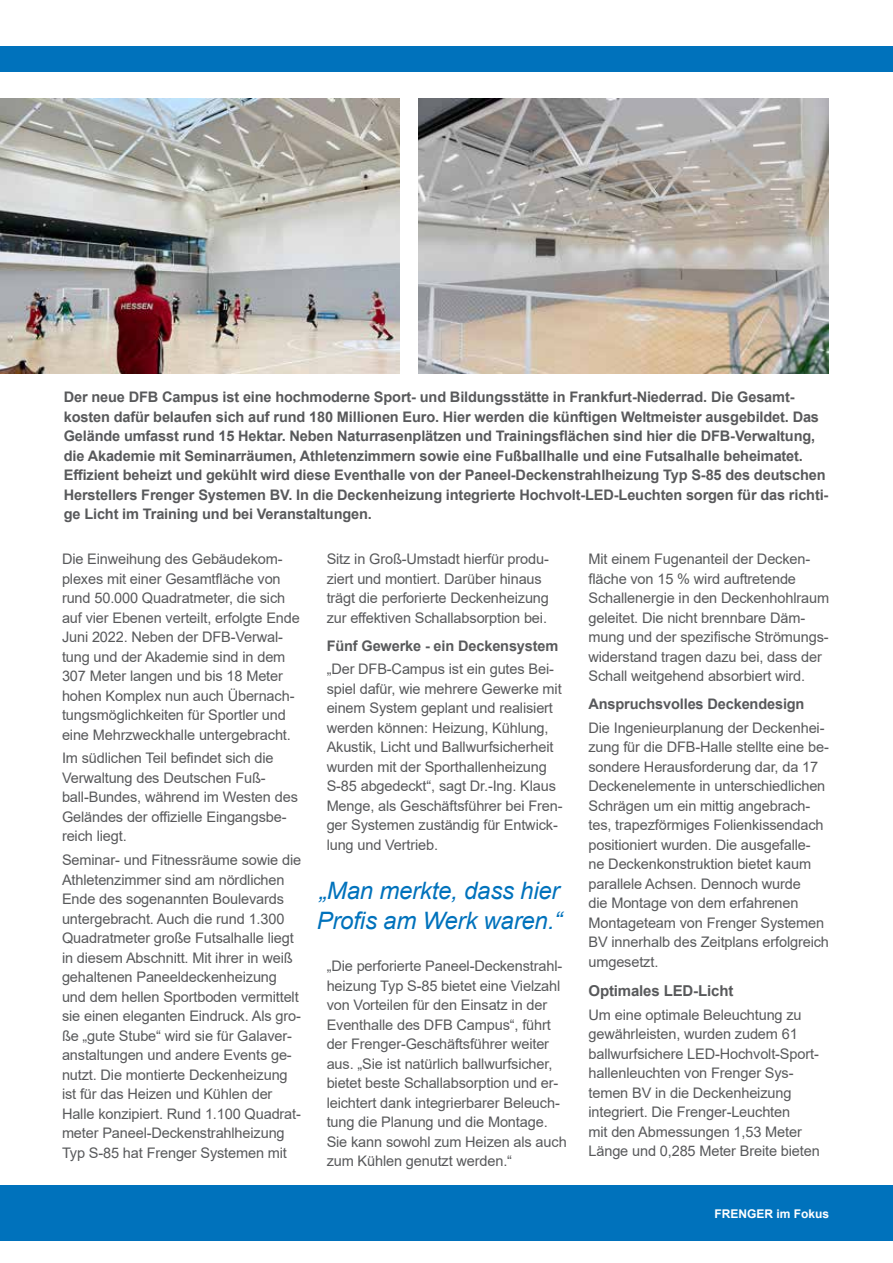
<style>
.page{position:relative;width:893px;height:1263px;background:#fff}
.page>*{position:absolute;margin:0;border:0;box-sizing:border-box;transform-origin:0 0}
.t1{font:italic 24px/30px "Arial";letter-spacing:-.01em;color:#0072bc}
.t2{font:700 15px "Arial";letter-spacing:-.01em;color:#58595b}
.t3{font:14.55px/19.5px "Arial";letter-spacing:-.01em;color:#58595b}
.t4{font:700 14.55px/19.5px "Arial";letter-spacing:-.01em;color:#58595b}
.t5{font:700 12px "Arial";color:#fff}
</style>
<div class="page">
<div style="left:0;top:1185px;width:893px;height:56px;background:#0072bc"></div>
<div style="left:0;top:46px;width:893px;height:26px;background:#0072bc"></div>
<img style="left:418px;top:99px;width:410px;height:275px">
<img style="left:0;top:99px;width:399px;height:275px">
<p class="t4" style="left:64px;top:387px;width:766px">Der neue DFB Campus ist eine hochmoderne Sport- und Bildungsstätte in Frankfurt-Niederrad. Die Gesamt&shy;kosten dafür belaufen sich auf rund 180 Millionen Euro. Hier werden die künftigen Weltmeister ausgebildet. Das Gelände umfasst rund 15 Hektar. Neben Naturrasenplätzen und Trainingsflächen sind hier die DFB-Verwaltung, die Akademie mit Seminarräumen, Athletenzimmern sowie eine Fußballhalle und eine Futsalhalle beheimatet.<br>Effizient beheizt und gekühlt wird diese Eventhalle von der Paneel-Deckenstrahlheizung Typ S-85 des deutschen Herstellers Frenger Systemen BV. In die Deckenheizung integrierte Hochvolt-LED-Leuchten sorgen für das richti&shy;ge Licht im Training und bei Veranstaltungen.</p>
<p class="t3" style="left:62px;top:549px;width:239px">Die Einweihung des Gebäudekom&shy;plexes mit einer Gesamtfläche von rund 50.000 Quadratmeter, die sich auf vier Ebenen verteilt, erfolgte Ende Juni 2022. Neben der DFB-Verwal&shy;tung und der Akademie sind in dem 307 Meter langen und bis 18 Meter hohen Komplex nun auch Übernach&shy;tungsmöglichkeiten für Sportler und eine Mehrzweckhalle untergebracht.</p>
<p class="t3" style="left:62px;top:748px;width:237px">Im südlichen Teil befindet sich die<br>Verwaltung des Deutschen Fuß&shy;ball-Bundes, während im Westen des<br>Geländes der offizielle Eingangsbe&shy;reich liegt.</p>
<p class="t3" style="left:62px;top:850px;width:241px">Seminar- und Fitnessräume sowie die Athletenzimmer sind am nördlichen Ende des sogenannten Boulevards untergebracht. Auch die rund 1.300<br>Quadratmeter große Futsalhalle liegt in diesem Abschnitt. Mit ihrer in weiß gehaltenen Paneeldeckenheizung und dem hellen Sportboden vermittelt sie einen eleganten Eindruck. Als gro&shy;ße „gute Stube“ wird sie für Galaver&shy;anstaltungen und andere Events ge&shy;nutzt. Die montierte Deckenheizung ist für das Heizen und Kühlen der Halle konzipiert. Rund 1.100 Quadrat&shy;meter Paneel-Deckenstrahlheizung Typ S-85 hat Frenger Systemen mit</p>
<p class="t3" style="left:327px;top:549px;width:224px">Sitz in Groß-U mstadt hierfür produ&shy;ziert und montiert. Darüber hinaus trägt die perforierte Deckenheizung zur effektiven Schallabsorption bei.</p>
<p class="t4" style="left:327px;top:636px;width:233px">Fünf Gewerke - ein Deckensystem</p>
<p class="t3" style="left:327px;top:659px;width:237px">„Der DFB-Campus ist ein gutes Bei&shy;spiel dafür, wie mehrere Gewerke mit einem System geplant und realisiert werden können: Heizung, Kühlung, Akustik, Licht und Ballwurfsicherheit wurden mit der Sporthallenheizung S-85 abgedeckt“, sagt Dr.-I ng. Klaus Menge, als Geschäftsführer bei Fren&shy;ger Systemen zuständig für Entwick&shy;lung und Vertrieb.</p>
<h1 class="t1" style="left:317px;top:876px;width:247px">„Man merkte, dass hier<br>Profis am Werk waren.“</h1>
<p class="t3" style="left:327px;top:956px;width:242px">„Die perforierte Paneel-Deckenstrahl&shy;heizung Typ S-85 bietet eine Vielzahl von Vorteilen für den Einsatz in der Eventhalle des DFB Campus“, führt der Frenger-Geschäftsführer weiter aus. „Sie ist natürlich ballwurfsicher, bietet beste Schallabsorption und er&shy;leichtert dank integrierbarer Beleuch&shy;tung die Planung und die Montage.<br>Sie kann sowohl zum Heizen als auch zum Kühlen genutzt werden.“</p>
<p class="t3" style="left:588px;top:549px;width:242px">Mit einem Fugenanteil der Decken&shy;fläche von 15 % wird auftretende Schallenergie in den Deckenhohlraum geleitet. Die nicht brennbare Däm&shy;mung und der spezifische Strömungs&shy;widerstand tragen dazu bei, dass der Schall weitgehend absorbiert wird.</p>
<p class="t4" style="left:588px;top:694px;width:218px">Anspruchsvolles Deckendesign</p>
<p class="t3" style="left:588px;top:718px;width:242px">Die I ngenieurplanung der Deckenhei&shy;zung für die DFB-Halle stellte eine be&shy;sondere Herausforderung dar, da 17<br>Deckenelemente in unterschiedlichen Schrägen um ein mittig angebrach&shy;tes, trapezförmiges Folienkissendach positioniert wurden. Die ausgefalle&shy;ne Deckenkonstruktion bietet kaum parallele Achsen. Dennoch wurde<br>die Montage von dem erfahrenen Montageteam von Frenger Systemen BV innerhalb des Zeitplans erfolgreich umgesetzt.</p>
<p class="t2" style="left:588px;top:980px;width:146px">Optimales LED-Licht</p>
<p class="t3" style="left:588px;top:1005px;width:233px">U m eine optimale Beleuchtung zu gewährleisten, wurden zudem 61 ballwurfsichere LED-Hochvolt-Sport&shy;hallenleuchten von Frenger Sys&shy;temen BV in die Deckenheizung integriert. Die Frenger-Leuchten<br>mit den Abmessungen 1,53 Meter Länge und 0,285 Meter Breite bieten</p>
<p class="t5" style="left:714px;top:1205px;width:116px">FRENGER im Fokus</p>
</div>
